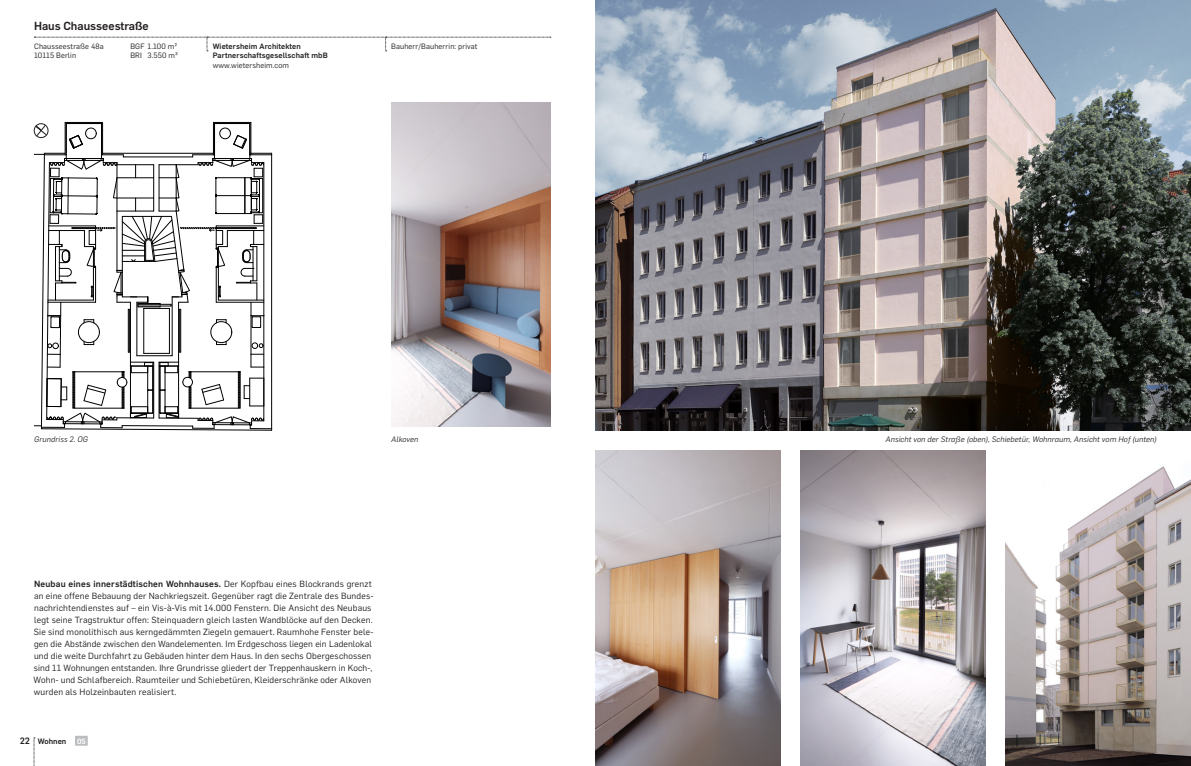
<style>
.page{position:relative;width:1191px;height:766px;background:#fff}
.page>*{position:absolute;margin:0;border:0;box-sizing:border-box;transform-origin:0 0}
.t1{font:500 11.5px "Flama";color:#231f20}
.t2{font:8.8px/12px "Flama";letter-spacing:.02em;color:#231f20}
.t3{font:italic 7.8px "Flama";letter-spacing:.015em;color:#231f20}
.t4{font:500 7.8px "Flama";color:#231f20}
.t5{font:7.6px/9.5px "Flama";letter-spacing:.015em;color:#231f20}
.t6{font:500 7.6px/9.5px "Flama";letter-spacing:.015em;color:#231f20}
.t7{font:500 7.5px "Flama";color:#fff}
.s1{font-weight:500}
.s2{font-size:9px}
</style>
<div class="page">
<svg style="left:34px;top:737px;width:1px;height:29px"></svg>
<div style="left:76px;top:736px;width:11px;height:8px;background:#bcbdc0"></div>
<div style="left:75px;top:735px;width:13px;height:10px;border:2px solid #bcbdc0"></div>
<svg style="left:34px;top:37px;width:517px;height:14px"></svg>
<img style="left:1005px;top:466px;width:186px;height:299px">
<img style="left:595px;top:0;width:596px;height:430px">
<img style="left:800px;top:450px;width:185px;height:315px">
<img style="left:391px;top:102px;width:159px;height:324px">
<img style="left:595px;top:450px;width:185px;height:315px">
<svg style="left:33px;top:122px;width:239px;height:308px"></svg>
<h1 class="t1" style="left:34px;top:18px;width:116px">Haus Chausseestraße</h1>
<p class="t5" style="left:34px;top:41px;width:71px">Chausseestraße 48a<br>10115 Berlin</p>
<p class="t5" style="left:130px;top:41px;width:49px">BGF 1.100 m²<br>BRI 3.550 m³</p>
<p class="t6" style="left:213px;top:41px;width:116px">Wietersheim Architekten<br>Partnerschaftsgesellschaft mbB</p>
<p class="t5" style="left:213px;top:60px;width:78px">www.wietersheim.com</p>
<p class="t5" style="left:391px;top:41px;width:88px">Bauherr/Bauherrin: privat</p>
<p class="t3" style="left:34px;top:433px;width:55px">Grundriss 2. OG</p>
<p class="t3" style="left:391px;top:433px;width:29px">Alkoven</p>
<p class="t3" style="left:885px;top:433px;width:273px">Ansicht von der Straße (oben), Schiebetür, Wohnraum, Ansicht vom Hof (unten)</p>
<p class="t2" style="left:34px;top:576px;width:341px"><span class="s1">Neubau eines innerstädtischen Wohnhauses.</span> Der Kopfbau eines Blockrands grenzt an eine offene Bebauung der Nachkriegszeit. Gegenüber ragt die Zentrale des Bundes&shy;nachrichtendienstes auf – ein Vis-à-Vis mit 14.000 Fenstern. Die Ansicht des Neubaus legt seine Tragstruktur offen: Steinquadern gleich lasten Wandblöcke auf den Decken.<br>Sie sind monolithisch aus kerngedämmten Ziegeln gemauert. Raumhohe Fenster bele&shy;gen die Abstände zwischen den Wandelementen. Im Erdgeschoss liegen ein Ladenlokal und die weite Durchfahrt zu Gebäuden hinter dem Haus. In den sechs Obergeschossen sind 11 Wohnungen entstanden. Ihre Grundrisse gliedert der Treppenhauskern in Koch-, Wohn- und Schlafbereich. Raumteiler und Schiebetüren, Kleiderschränke oder Alkoven wurden als Holzeinbauten realisiert.</p>
<p class="t4" style="left:20px;top:735px;width:48px"><span class="s2">22</span> Wohnen</p>
<p class="t7" style="left:77px;top:735px;width:10px">05</p>
</div>
